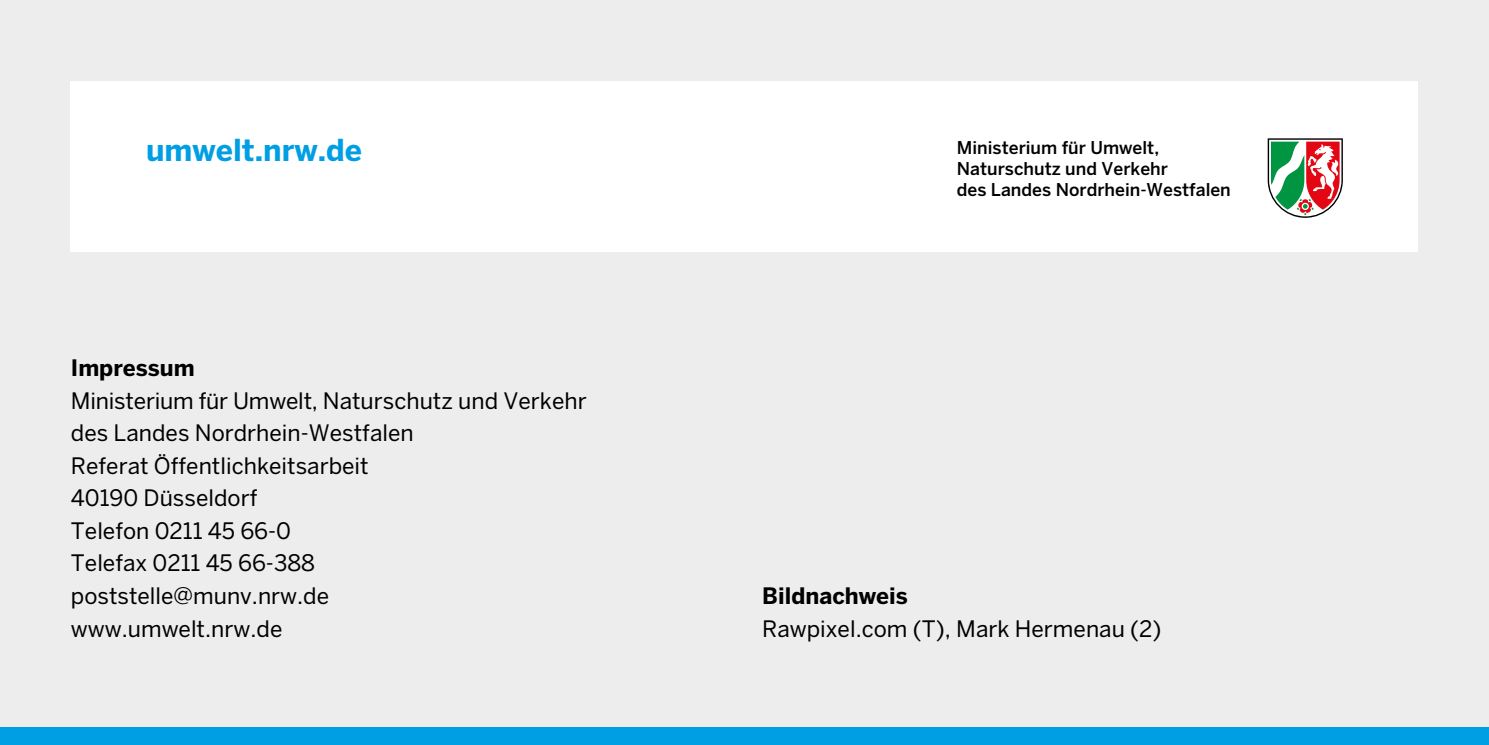
<style>
.page{position:relative;width:1489px;height:745px;background:#fff}
.page>*{position:absolute;margin:0;border:0;box-sizing:border-box;transform-origin:0 0}
.t1{font:700 30px "Benton Sans";color:#009fe3}
.t2{font:22.5px/32.5px "Benton Sans";color:#000}
.t3{font:700 22.5px "Benton Sans";color:#000}
.t4{font:500 17.5px/21px "Benton Sans";color:#000}
</style>
<div class="page">
<div style="left:0;top:0;width:1488px;height:744px;background:#ededed"></div>
<div style="left:71px;top:81px;width:1346px;height:171px;background:#fff"></div>
<svg style="left:1267px;top:138px;width:75px;height:80px"></svg>
<div style="left:0;top:726px;width:1488px;height:18px;background:#009fe3"></div>
<h1 class="t1" style="left:146px;top:132px;width:218px">umwelt.nrw.de</h1>
<p class="t3" style="left:71px;top:354px;width:125px">Impressum</p>
<p class="t2" style="left:71px;top:384px;width:517px">Ministerium für Umwelt, Naturschutz und Verkehr des Landes Nordrhein-Westfalen<br>Referat Öffentlichkeitsarbeit<br>40190 Düsseldorf<br>Telefon 0211 45 66-0<br>Telefax 0211 45 66-388<br>poststelle@munv.nrw.de<br>www.umwelt.nrw.de</p>
<p class="t4" style="left:956px;top:136px;width:275px">Ministerium für Umwelt,<br>Naturschutz und Verkehr<br>des Landes Nordrhein-Westfalen</p>
<p class="t3" style="left:762px;top:582px;width:147px">Bildnachweis</p>
<p class="t2" style="left:762px;top:611px;width:401px">Rawpixel.com (T), Mark Hermenau (2)</p>
</div>
